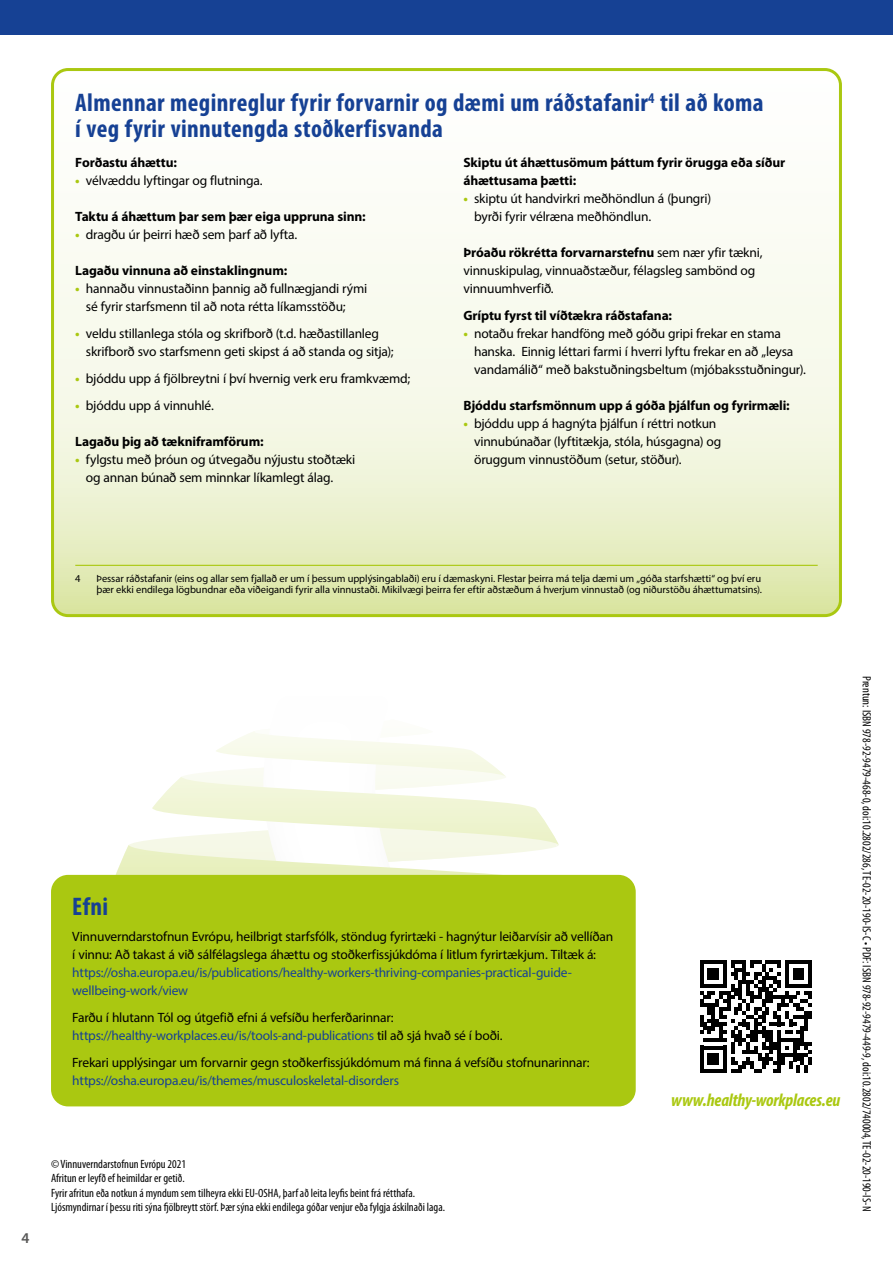
<style>
.page{position:relative;width:893px;height:1263px;background:#fff}
.page>*{position:absolute;margin:0;border:0;box-sizing:border-box;transform-origin:0 0}
.t1{font:700 condensed 25.5px/25.5px "Myriad Pro";letter-spacing:.015em;color:#164194}
.t2{font:italic 700 condensed 18px "Myriad Pro";letter-spacing:-.01em;color:#aac811}
.t3{font:600 15px "Myriad Pro";color:#575756}
.t4{font:13.5px/18px "Myriad Pro";letter-spacing:-.015em;color:#000}
.t5{font:700 13.5px/18px "Myriad Pro";letter-spacing:-.01em;color:#000}
.t6{font:13.5px/18px "Myriad Pro";letter-spacing:-.015em;color:#164194}
.t7{font:condensed 12px/14.4px "Myriad Pro";color:#000}
.t8{font:10.5px/10.5px "Myriad Pro";letter-spacing:-.005em;color:#000}
.s1{font-weight:700;color:#aac811}
.s2{font-weight:700}
.s3{color:#164194}
</style>
<div class="page">
<svg style="left:112px;top:731px;width:472px;height:144px"></svg>
<div style="left:51px;top:875px;width:585px;height:231px;background:#aac811;border-radius:17px"></div>
<svg style="left:700px;top:960px;width:112px;height:113px"></svg>
<div style="left:0;top:0;width:893px;height:35px;background:#164194"></div>
<svg style="left:55px;top:72px;width:783px;height:541px"></svg>
<hr style="left:75px;top:565px;width:743px;height:1px;background:#aac811">
<div style="left:51px;top:68px;width:791px;height:549px;border:3px solid #aac811;border-radius:16px"></div>
<h1 class="t1" style="left:75px;top:90px;width:690px">Almennar meginreglur fyrir forvarnir og dæmi um ráðstafanir<sup>4</sup> til að koma í veg fyrir vinnutengda stoðkerfisvanda</h1>
<p class="t5" style="left:75px;top:154px;width:103px">Forðastu áhættu:</p>
<p class="t4" style="left:75px;top:171px;width:189px"><span class="s1">•</span> vélvæddu lyftingar og flutninga.</p>
<p class="t5" style="left:75px;top:208px;width:292px">Taktu á áhættum þar sem þær eiga uppruna sinn:</p>
<p class="t4" style="left:75px;top:225px;width:224px"><span class="s1">•</span> dragðu úr þeirri hæð sem þarf að lyfta.</p>
<p class="t5" style="left:75px;top:262px;width:213px">Lagaðu vinnuna að einstaklingnum:</p>
<p class="t4" style="left:86px;top:279px;width:283px;text-indent:-11px"><span class="s1">•</span> hannaðu vinnustaðinn þannig að fullnægjandi rými sé fyrir starfsmenn til að nota rétta líkamsstöðu;</p>
<p class="t4" style="left:86px;top:324px;width:309px;text-indent:-11px"><span class="s1">•</span> veldu stillanlega stóla og skrifborð (t.d. hæðastillanleg skrifborð svo starfsmenn geti skipst á að standa og sitja);</p>
<p class="t4" style="left:75px;top:369px;width:337px"><span class="s1">•</span> bjóddu upp á fjölbreytni í því hvernig verk eru framkvæmd;</p>
<p class="t4" style="left:75px;top:396px;width:140px"><span class="s1">•</span> bjóddu upp á vinnuhlé.</p>
<p class="t5" style="left:75px;top:433px;width:190px">Lagaðu þig að tækniframförum:</p>
<p class="t4" style="left:86px;top:450px;width:271px;text-indent:-11px"><span class="s1">•</span> fylgstu með þróun og útvegaðu nýjustu stoðtæki og annan búnað sem minnkar líkamlegt álag.</p>
<p class="t5" style="left:463px;top:154px;width:323px">Skiptu út áhættusömum þáttum fyrir örugga eða síður áhættusama þætti:</p>
<p class="t4" style="left:474px;top:189px;width:239px;text-indent:-11px"><span class="s1">•</span> skiptu út handvirkri meðhöndlun á (þungri) byrði fyrir vélræna meðhöndlun.</p>
<p class="t4" style="left:463px;top:243px;width:301px"><span class="s2">Þróaðu rökrétta forvarnarstefnu</span> sem nær yfir tækni, vinnuskipulag, vinnuaðstæður, félagsleg sambönd og vinnuumhverfið.</p>
<p class="t5" style="left:463px;top:307px;width:210px">Gríptu fyrst til víðtækra ráðstafana:</p>
<p class="t4" style="left:474px;top:324px;width:333px;text-indent:-11px"><span class="s1">•</span> notaðu frekar handföng með góðu gripi frekar en stama hanska. Einnig léttari farmi í hverri lyftu frekar en að „leysa vandamálið“ með bakstuðningsbeltum (mjóbaksstuðningur).</p>
<p class="t5" style="left:463px;top:397px;width:328px">Bjóddu starfsmönnum upp á góða þjálfun og fyrirmæli:</p>
<p class="t4" style="left:474px;top:414px;width:249px;text-indent:-11px"><span class="s1">•</span> bjóddu upp á hagnýta þjálfun í réttri notkun vinnubúnaðar (lyftitækja, stóla, húsgagna) og öruggum vinnustöðum (setur, stöður).</p>
<p class="t8" style="left:75px;top:573px;width:7px">4</p>
<p class="t8" style="left:97px;top:573px;width:667px">Þessar ráðstafanir (eins og allar sem fjallað er um í þessum upplýsingablaði) eru í dæmaskyni. Flestar þeirra má telja dæmi um „góða starfshætti“ og því eru þær ekki endilega lögbundnar eða viðeigandi fyrir alla vinnustaði. Mikilvægi þeirra fer eftir aðstæðum á hverjum vinnustað (og niðurstöðu áhættumatsins).</p>
<h1 class="t1" style="left:72px;top:893px;width:37px">Efni</h1>
<p class="t4" style="left:72px;top:927px;width:542px">Vinnuverndarstofnun Evrópu, heilbrigt starfsfólk, stöndug fyrirtæki - hagnýtur leiðarvísir að vellíðan í vinnu: Að takast á við sálfélagslega áhættu og stoðkerfissjúkdóma í litlum fyrirtækjum. Tiltæk á:</p>
<p class="t6" style="left:72px;top:963px;width:501px">https://osha.europa.eu/is/publications/healthy-workers-thriving-companies-practical-guide&shy;wellbeing-work/view</p>
<p class="t4" style="left:72px;top:1008px;width:432px">Farðu í hlutann Tól og útgefið efni á vefsíðu herferðarinnar: <span class="s3">https://healthy-workplaces.eu/is/tools-and-publications</span> til að sjá hvað sé í boði.</p>
<p class="t4" style="left:72px;top:1053px;width:519px">Frekari upplýsingar um forvarnir gegn stoðkerfissjúkdómum má finna á vefsíðu stofnunarinnar:</p>
<p class="t6" style="left:72px;top:1071px;width:328px">https://osha.europa.eu/is/themes/musculoskeletal-disorders</p>
<p class="t3" style="left:21px;top:1228px;width:10px">4</p>
<p class="t7" style="left:51px;top:1157px;width:395px">© Vinnuverndarstofnun Evrópu 2021<br>Afritun er leyfð ef heimildar er getið.<br>Fyrir afritun eða notkun á myndum sem tilheyra ekki EU-OSHA, þarf að leita leyfis beint frá rétthafa.<br>Ljósmyndirnar í þessu riti sýna fjölbreytt störf. Þær sýna ekki endilega góðar venjur eða fylgja áskilnaði laga.</p>
<h2 class="t2" style="left:671px;top:1089px;width:171px">www.healthy-workplaces.eu</h2>
<p class="t7" style="left:874px;top:676px;width:537px;rotate:90deg">Prentun: ISBN 978-92-9479-468-0, doi:10.2802/286, TE-02-20-190-IS-C • PDF: ISBN 978-92-9479-449-9, doi:10.2802/740004, TE-02-20-190-IS-N</p>
</div>
